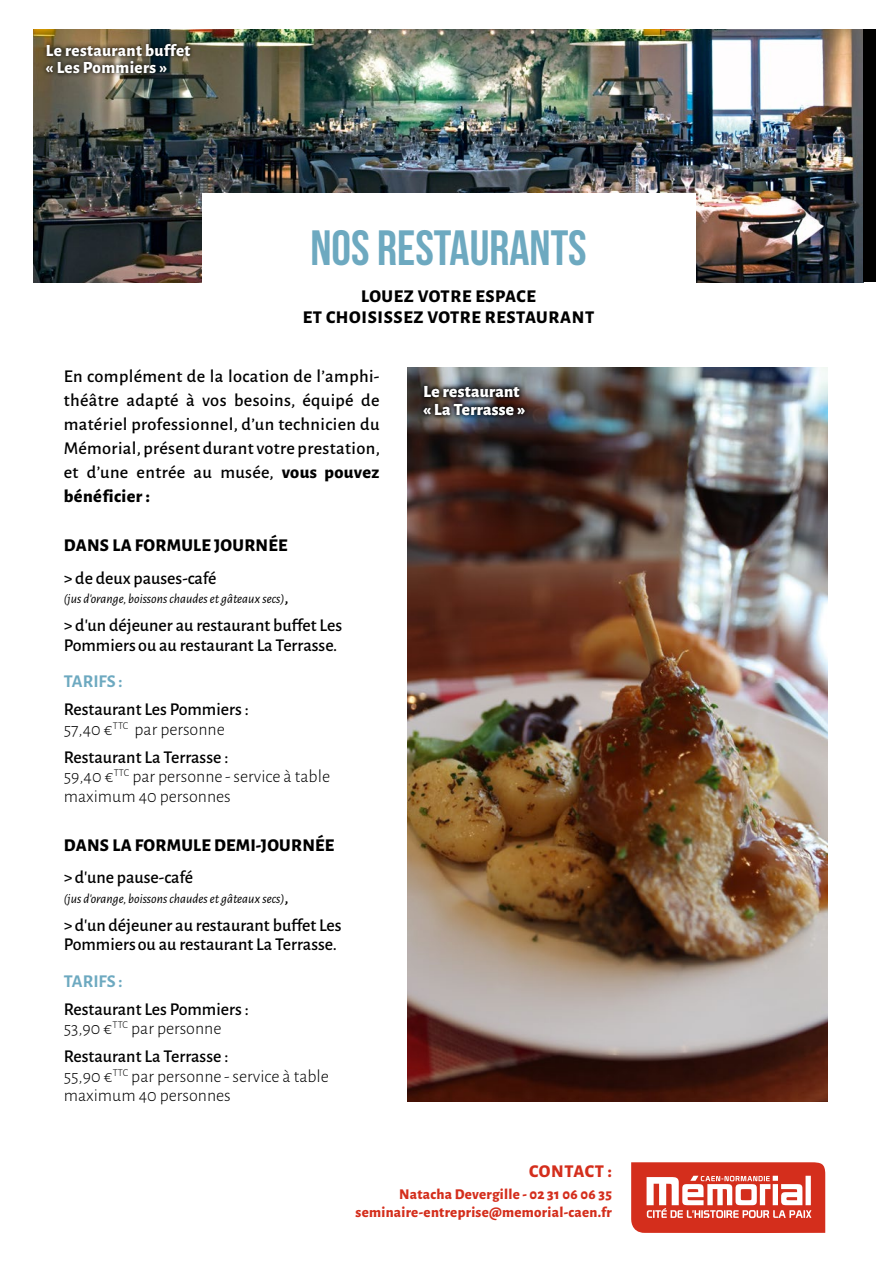
<style>
.page{position:relative;width:893px;height:1263px;background:#fff}
.page>*{position:absolute;margin:0;border:0;box-sizing:border-box;transform-origin:0 0}
.t1{font:49.5px "Bebas Neue";color:#6da9c0}
.t2{font:500 18px/24px "Alegreya Sans";color:#000}
.t3{font:300 18px/19.5px "Alegreya Sans";color:#000}
.t4{font:800 18px "Alegreya Sans";letter-spacing:.015em;color:#000}
.t5{font:800 18px/21.6px "Alegreya Sans";letter-spacing:.035em;color:#000;text-align:center}
.t6{font:700 18px "Alegreya Sans";color:#6da9c0}
.t7{font:800 18px "Alegreya Sans";letter-spacing:.035em;color:#d42e1c}
.t8{font:800 17.1px/17.4px "Alegreya Sans";letter-spacing:.02em;color:#fff}
.t9{font:800 14.85px/17.9px "Alegreya Sans";letter-spacing:.02em;color:#d42e1c;text-align:right}
.t10{font:italic 13.5px "Alegreya Sans";color:#000}
.s1{font-weight:800}
.s2{font-weight:500;font-style:normal;font-size:18px}
.s3{font-weight:300}
.s4{font-weight:500}
</style>
<div class="page">
<img style="left:408px;top:367px;width:419px;height:734px">
<svg style="left:631px;top:1162px;width:194px;height:71px"></svg>
<svg style="left:419px;top:381px;width:110px;height:38px"></svg>
<img style="left:34px;top:30px;width:829px;height:252px">
<svg style="left:41px;top:39px;width:154px;height:39px"></svg>
<div style="left:202px;top:193px;width:493px;height:92px;background:#fff"></div>
<div style="left:863px;top:30px;width:13px;height:252px;background:#000"></div>
<p class="t8" style="left:46px;top:40px;width:146px">Le restaurant buffet « Les Pommiers »</p>
<h1 class="t1" style="left:310px;top:221px;width:278px">NOS RESTAURANTS</h1>
<p class="t5" style="left:303px;top:284px;width:293px">LOUEZ VOTRE ESPACE<br>ET CHOISISSEZ VOTRE RESTAURANT</p>
<p class="t2" style="left:64px;top:363px;width:318px;text-align:justify">En complément de la location de l’amphi&shy;théâtre adapté à vos besoins, équipé de matériel professionnel, d’un technicien du Mémorial, présent durant votre prestation, et d’une entrée au musée, <span class="s1">vous pouvez bénéficier :</span></p>
<p class="t4" style="left:64px;top:532px;width:225px">DANS LA FORMULE JOURNÉE</p>
<p class="t2" style="left:64px;top:565px;width:154px">&gt; de deux pauses-café</p>
<p class="t10" style="left:64px;top:590px;width:226px">(jus d’orange, boissons chaudes et gâteaux secs)<span class="s2">,</span></p>
<p class="t2" style="left:64px;top:614px;width:280px;line-height:19.5px">&gt; d’un déjeuner au restaurant buffet Les<br>Pommiers ou au restaurant La Terrasse.</p>
<p class="t6" style="left:64px;top:668px;width:60px">TARIFS :</p>
<p class="t2" style="left:64px;top:698px;width:186px;line-height:19.5px">Restaurant Les Pommiers :<br><span class="s3">57,40 €</span><sup>TTC</sup> <span class="s3">par personne</span></p>
<p class="t3" style="left:64px;top:746px;width:268px"><span class="s4">Restaurant La Terrasse :<br></span>59,40 €<sup>TTC</sup> par personne - service à table maximum 40 personnes</p>
<p class="t4" style="left:64px;top:832px;width:272px">DANS LA FORMULE DEMI-JOURNÉE</p>
<p class="t2" style="left:64px;top:864px;width:131px">&gt; d’une pause-café</p>
<p class="t10" style="left:64px;top:889px;width:226px">(jus d’orange, boissons chaudes et gâteaux secs)<span class="s2">,</span></p>
<p class="t2" style="left:64px;top:914px;width:279px;line-height:19.5px">&gt; d’un déjeuner au restaurant buffet Les<br>Pommiersou au restaurant La Terrasse.</p>
<p class="t6" style="left:64px;top:968px;width:60px">TARIFS :</p>
<p class="t2" style="left:64px;top:998px;width:186px;line-height:19.5px">Restaurant Les Pommiers :<br><span class="s3">53,90 €</span><sup>TTC</sup> <span class="s3">par personne</span></p>
<p class="t3" style="left:64px;top:1046px;width:267px"><span class="s4">Restaurant La Terrasse :<br></span>55,90 €<sup>TTC</sup> par personne - service à table maximum 40 personnes</p>
<p class="t8" style="left:423px;top:382px;width:103px">Le restaurant « La Terrasse »</p>
<p class="t7" style="left:529px;top:1157px;width:84px">CONTACT :</p>
<p class="t9" style="left:356px;top:1184px;width:258px">Natacha Devergille - 02 31 06 06 35 seminaire-entreprise@memorial-caen.fr</p>
</div>
